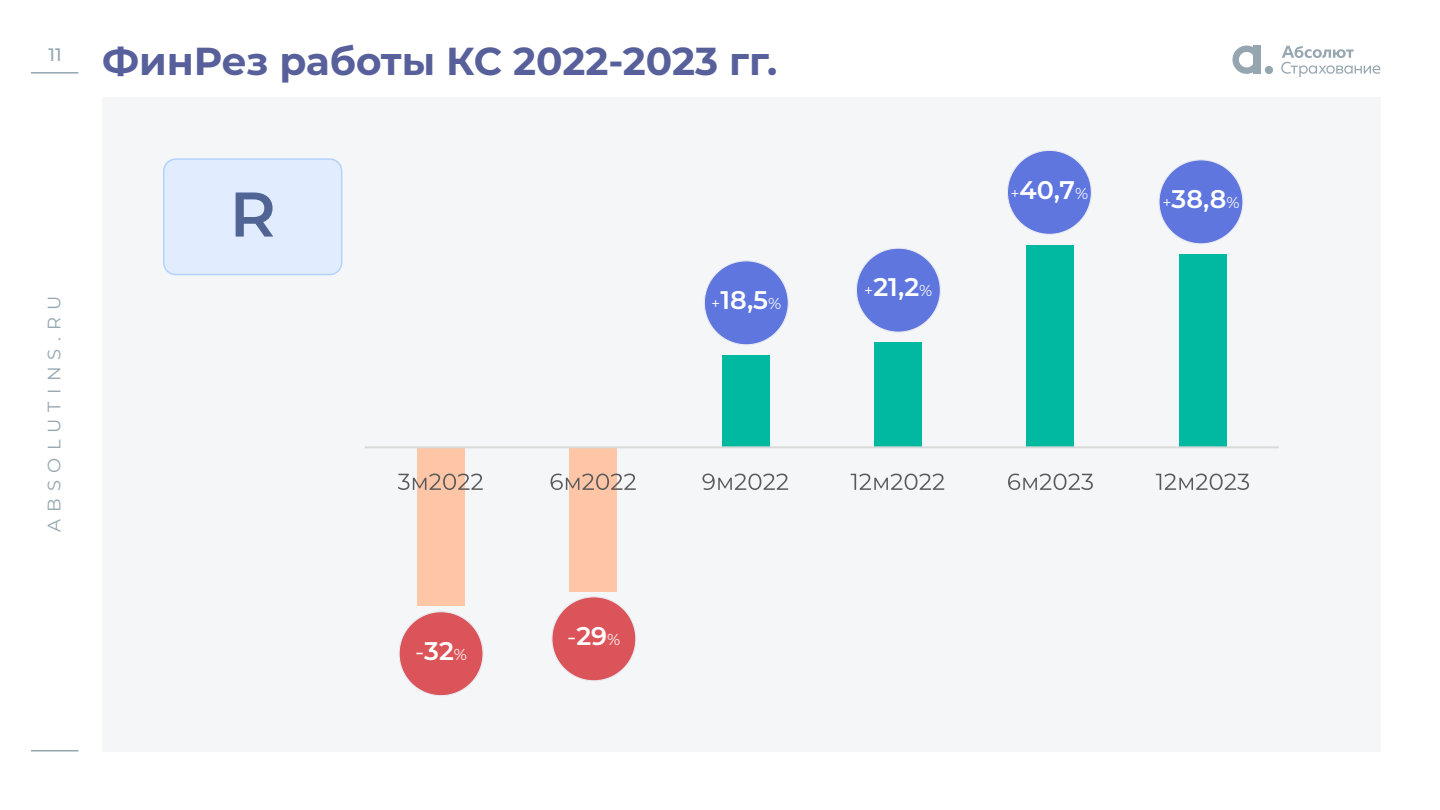
<style>
.page{position:relative;width:1440px;height:810px;background:#fff}
.page>*{position:absolute;margin:0;border:0;box-sizing:border-box;transform-origin:0 0}
.t1{font:600 63px "Montserrat";color:#506594}
.t2{font:700 39px "Montserrat";color:#57609b}
.t3{font:600 25.5px "Montserrat";color:#fff}
.t4{font:18px "Montserrat";letter-spacing:.4em;color:#95a6b0}
.t5{font:500 18px "Montserrat";color:#95a6b0}
.s1{font-weight:400;font-size:15.9px}
.s2{font-weight:400;font-size:24px}
</style>
<div class="page">
<hr style="left:31px;top:72px;width:47px;height:2px;background:#95a6b0">
<hr style="left:31px;top:750px;width:47px;height:2px;background:#95a6b0">
<div style="left:1253px;top:46px;width:7px;height:28px;background:#95a6b0"></div>
<svg style="left:1232px;top:46px;width:21px;height:28px"></svg>
<div style="left:1264px;top:66px;width:8px;height:8px;background:#95a6b0;border-radius:50%"></div>
<svg style="left:1281px;top:46px;width:99px;height:31px"></svg>
<div style="left:102px;top:97px;width:1278px;height:655px;background:#f4f6f8"></div>
<div style="left:164px;top:159px;width:178px;height:116px;background:#e1edff;border-radius:12px"></div>
<div style="left:163px;top:158px;width:179px;height:117px;border:2px solid #b4d2ff;border-radius:12px"></div>
<div style="left:704px;top:261px;width:84px;height:84px;background:#5e76de;border-radius:50%"></div>
<div style="left:856px;top:248px;width:84px;height:84px;background:#5e76de;border-radius:50%"></div>
<div style="left:552px;top:597px;width:84px;height:84px;background:#db5459;border-radius:50%"></div>
<div style="left:399px;top:612px;width:84px;height:84px;background:#db5459;border-radius:50%"></div>
<div style="left:1007px;top:150px;width:84px;height:84px;background:#5e76de;border-radius:50%"></div>
<div style="left:1158px;top:160px;width:84px;height:84px;background:#5e76de;border-radius:50%"></div>
<div style="left:417px;top:447px;width:48px;height:159px;background:#fec6a6"></div>
<div style="left:569px;top:447px;width:48px;height:145px;background:#fec6a6"></div>
<div style="left:721px;top:355px;width:48px;height:92px;background:#00b9a0"></div>
<div style="left:874px;top:342px;width:48px;height:105px;background:#00b9a0"></div>
<div style="left:1026px;top:245px;width:48px;height:202px;background:#00b9a0"></div>
<div style="left:1178px;top:254px;width:48px;height:193px;background:#00b9a0"></div>
<hr style="left:365px;top:446px;width:913px;height:2px;background:#d9d9d9">
<svg style="left:398px;top:474px;width:85px;height:16px"></svg>
<svg style="left:550px;top:474px;width:85px;height:16px"></svg>
<svg style="left:702px;top:474px;width:86px;height:16px"></svg>
<svg style="left:850px;top:474px;width:94px;height:16px"></svg>
<svg style="left:1008px;top:474px;width:84px;height:16px"></svg>
<svg style="left:1155px;top:474px;width:93px;height:16px"></svg>
<p class="t5" style="left:48px;top:42px;width:15px">11</p>
<h2 class="t2" style="left:102px;top:33px;width:677px">ФинРез работы КС 2022-2023 гг.</h2>
<p class="t4" style="left:42px;top:532px;width:238px;rotate:-90deg">ABSOLUTINS.RU</p>
<h1 class="t1" style="left:230px;top:170px;width:48px">R</h1>
<p class="t3" style="left:711px;top:282px;width:71px"><span class="s1">+</span>18,5<span class="s1">%</span></p>
<p class="t3" style="left:415px;top:633px;width:53px"><span class="s2">-</span>32<span class="s1">%</span></p>
<p class="t3" style="left:567px;top:618px;width:55px"><span class="s2">-</span>29<span class="s1">%</span></p>
<p class="t3" style="left:864px;top:269px;width:70px"><span class="s1">+</span>21,2<span class="s1">%</span></p>
<p class="t3" style="left:1010px;top:171px;width:79px"><span class="s1">+</span>40,7<span class="s1">%</span></p>
<p class="t3" style="left:1162px;top:181px;width:79px"><span class="s1">+</span>38,8<span class="s1">%</span></p>
</div>
